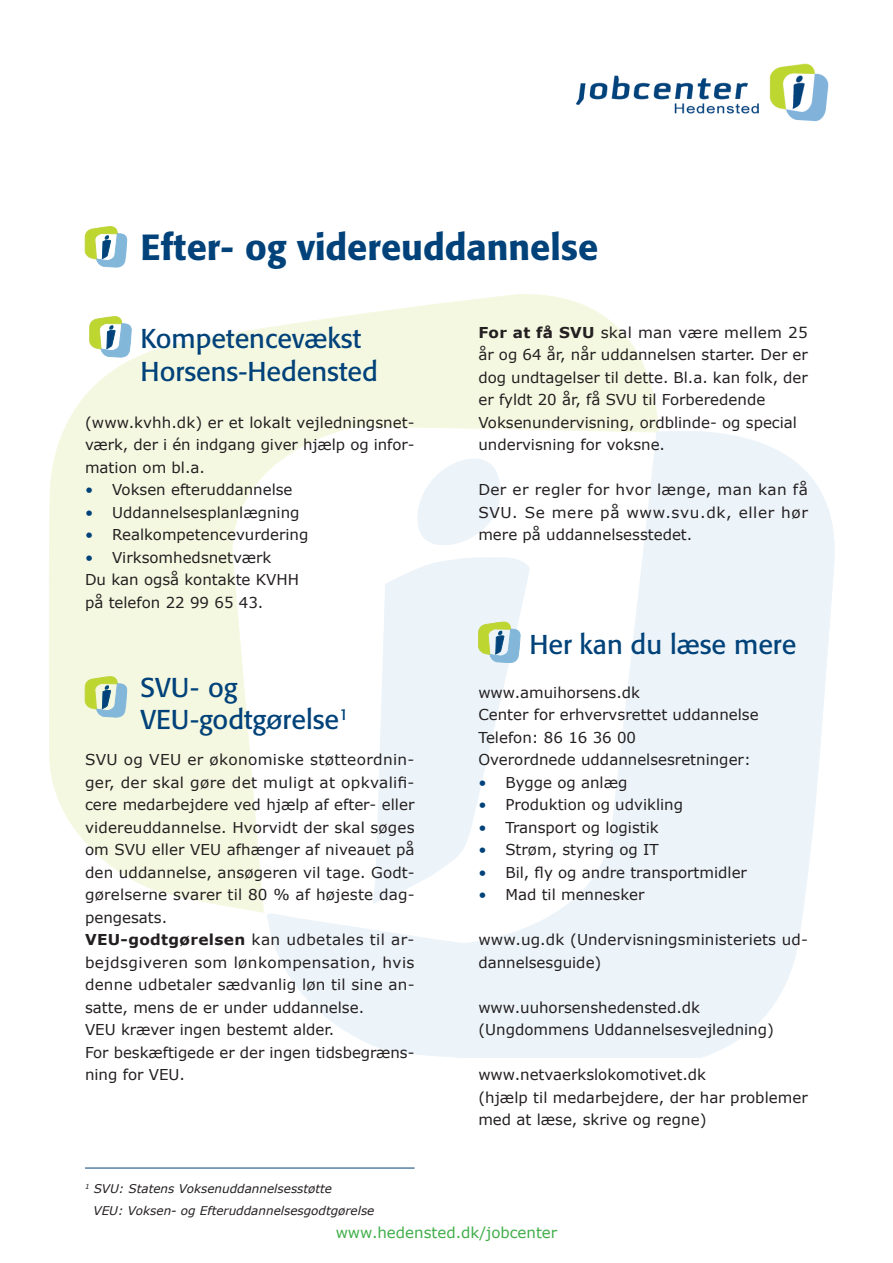
<style>
.page{position:relative;width:893px;height:1263px;background:#fff}
.page>*{position:absolute;margin:0;border:0;box-sizing:border-box;transform-origin:0 0}
.overskrift_-_betegne{font:500 36px "Formata BQ";color:#004279}
.Overskrift{font:27px/32.4px "Formata BQ";color:#004279}
.Brød{font:15px/22.5px "Verdana";color:#231f20;text-align:justify}
.Brød_-_indryk_med_bu{font:15px "Verdana";color:#231f20}
.Brød-2{font:15px "Verdana";color:#40ae49}
.Brød-3{font:italic 12px "Verdana";color:#231f20}
.s1{color:#004279}
.s2{font-weight:700}
</style>
<div class="page">
<img style="left:575px;top:63px;width:254px;height:59px">
<svg style="left:49px;top:294px;width:608px;height:618px"></svg>
<svg style="left:267px;top:413px;width:568px;height:645px"></svg>
<svg style="left:413px;top:453px;width:92px;height:98px"></svg>
<svg style="left:373px;top:557px;width:158px;height:346px"></svg>
<svg style="left:85px;top:226px;width:42px;height:41px"></svg>
<svg style="left:478px;top:621px;width:43px;height:42px;background:#b2ceb3"></svg>
<svg style="left:90px;top:315px;width:42px;height:42px"></svg>
<svg style="left:85px;top:675px;width:42px;height:42px;background:#b3cea9"></svg>
<hr style="left:85px;top:1168px;width:330px;height:1px;background:#004279">
<p class="overskrift_-_betegne" style="left:141px;top:226px;width:459px">Efter- og videreuddannelse</p>
<p class="Overskrift" style="left:141px;top:322px;width:239px">Kompetencevækst<br>Horsens-Hedensted</p>
<p class="Brød" style="left:85px;top:410px;width:331px">(www.kvhh.dk) er et lokalt vejledningsnet&shy;værk, der i én indgang giver hjælp og infor&shy;mation om bl.a.</p>
<p class="Brød_-_indryk_med_bu" style="left:85px;top:480px;width:209px"><span class="s1">•</span> Voksen efteruddannelse</p>
<p class="Brød_-_indryk_med_bu" style="left:85px;top:503px;width:216px"><span class="s1">•</span> Uddannelsesplanlægning</p>
<p class="Brød_-_indryk_med_bu" style="left:85px;top:525px;width:225px"><span class="s1">•</span> Realkompetencevurdering</p>
<p class="Brød_-_indryk_med_bu" style="left:85px;top:548px;width:188px"><span class="s1">•</span> Virksomhedsnetværk</p>
<p class="Brød" style="left:85px;top:568px;width:215px">Du kan også kontakte KVHH</p>
<p class="Brød" style="left:85px;top:590px;width:180px">på telefon 22 99 65 43.</p>
<p class="Overskrift" style="left:141px;top:671px;width:99px">SVU- og</p>
<p class="Overskrift" style="left:141px;top:703px;width:209px">VEU-godtgørelse<sup>1</sup></p>
<p class="Brød" style="left:85px;top:748px;width:331px">SVU og VEU er økonomiske støtteordnin&shy;ger, der skal gøre det muligt at opkvalifi&shy;cere medarbejdere ved hjælp af efter- eller videreuddannelse. Hvorvidt der skal søges om SVU eller VEU afhænger af niveauet på den uddannelse, ansøgeren vil tage. Godt&shy;gørelserne svarer til 80 % af højeste dag&shy;pengesats.</p>
<p class="Brød" style="left:85px;top:928px;width:331px"><span class="s2">VEU-godtgørelsen</span> kan udbetales til ar&shy;bejdsgiveren som lønkompensation, hvis denne udbetaler sædvanlig løn til sine an&shy;satte, mens de er under uddannelse.</p>
<p class="Brød" style="left:85px;top:1018px;width:251px">VEU kræver ingen bestemt alder.</p>
<p class="Brød" style="left:85px;top:1040px;width:331px">For beskæftigede er der ingen tidsbegræns&shy;ning for VEU.</p>
<p class="Brød-3" style="left:85px;top:1181px;width:249px"><sup>1</sup> SVU: Statens Voksenuddannelsesstøtte</p>
<p class="Brød-3" style="left:93px;top:1203px;width:282px">VEU: Voksen- og Efteruddannelsesgodtgørelse</p>
<p class="Brød" style="left:478px;top:320px;width:331px"><span class="s2">For at få SVU</span> skal man være mellem 25 år og 64 år, når uddannelsen starter. Der er dog undtagelser til dette. Bl.a. kan folk, der er fyldt 20 år, få SVU til Forberedende</p>
<p class="Brød" style="left:478px;top:410px;width:320px">Voksenundervisning, ordblinde- og special</p>
<p class="Brød" style="left:478px;top:433px;width:188px">undervisning for voksne.</p>
<p class="Brød" style="left:478px;top:478px;width:331px">Der er regler for hvor længe, man kan få SVU. Se mere på www.svu.dk, eller hør mere på uddannelsesstedet.</p>
<p class="Overskrift" style="left:529px;top:628px;width:269px">Her kan du læse mere</p>
<p class="Brød" style="left:478px;top:680px;width:163px">www.amuihorsens.dk</p>
<p class="Brød" style="left:478px;top:703px;width:282px">Center for erhvervsrettet uddannelse</p>
<p class="Brød" style="left:478px;top:725px;width:159px">Telefon: 86 16 36 00</p>
<p class="Brød" style="left:478px;top:748px;width:274px">Overordnede uddannelsesretninger:</p>
<p class="Brød_-_indryk_med_bu" style="left:478px;top:773px;width:151px"><span class="s1">•</span> Bygge og anlæg</p>
<p class="Brød_-_indryk_med_bu" style="left:478px;top:795px;width:206px"><span class="s1">•</span> Produktion og udvikling</p>
<p class="Brød_-_indryk_med_bu" style="left:478px;top:818px;width:182px"><span class="s1">•</span> Transport og logistik</p>
<p class="Brød_-_indryk_med_bu" style="left:478px;top:840px;width:182px"><span class="s1">•</span> Strøm, styring og IT</p>
<p class="Brød_-_indryk_med_bu" style="left:478px;top:863px;width:270px"><span class="s1">•</span> Bil, fly og andre transportmidler</p>
<p class="Brød_-_indryk_med_bu" style="left:478px;top:885px;width:168px"><span class="s1">•</span> Mad til mennesker</p>
<p class="Brød" style="left:478px;top:928px;width:331px">www.ug.dk (Undervisningsministeriets ud&shy;dannelsesguide)</p>
<p class="Brød" style="left:478px;top:995px;width:223px">www.uuhorsenshedensted.dk</p>
<p class="Brød" style="left:478px;top:1018px;width:297px">(Ungdommens Uddannelsesvejledning)</p>
<p class="Brød" style="left:478px;top:1063px;width:229px">www.netvaerkslokomotivet.dk</p>
<p class="Brød" style="left:478px;top:1085px;width:331px">(hjælp til medarbejdere, der har problemer med at læse, skrive og regne)</p>
<p class="Brød-2" style="left:336px;top:1222px;width:223px">www.hedensted.dk/jobcenter</p>
</div>
